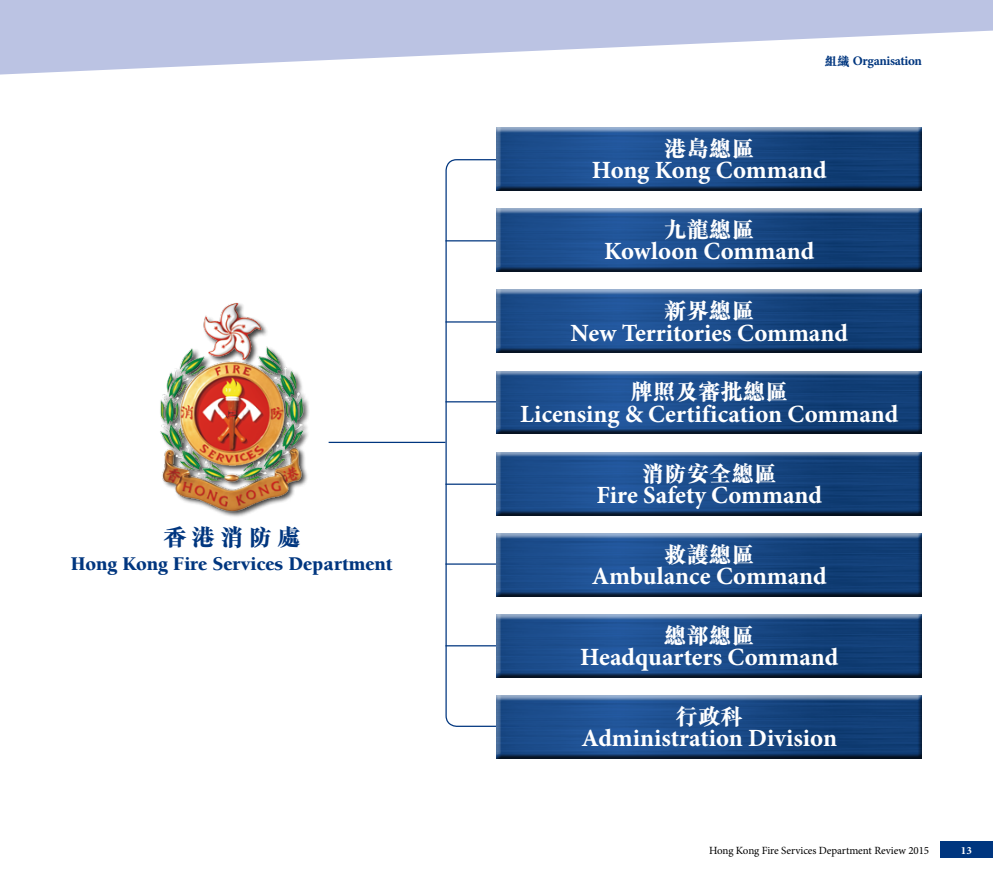
<style>
.page{position:relative;width:993px;height:886px;background:#fff}
.page>*{position:absolute;margin:0;border:0;box-sizing:border-box;transform-origin:0 0}
.t1{font:700 24.75px "Minion Pro";color:#fff}
.t2{font:800 23.75px "M Sung HK";letter-spacing:.2em;color:#00367f}
.t3{font:800 22.5px "M Sung HK";color:#fff}
.t4{font:900 20px "Berkeley Std";letter-spacing:-.005em;color:#00367f}
.t5{font:700 13.12px "Minion Pro";letter-spacing:-.025em;color:#00367f}
.t6{font:11px "Minion Pro";letter-spacing:-.005em;color:#000}
.t7{font:700 11px "Minion Pro";color:#fff}
.s1{font-family:"M Sung HK";font-weight:800;font-size:12.5px}
</style>
<div class="page">
<div style="left:939px;top:842px;width:53px;height:16px;background:#00367f"></div>
<svg style="left:444px;top:159px;width:51px;height:568px"></svg>
<hr style="left:328px;top:442px;width:117px;height:1px;background:#00367f">
<hr style="left:445px;top:401px;width:74px;height:1px;background:#00367f">
<hr style="left:445px;top:483px;width:74px;height:2px;background:#00367f">
<hr style="left:445px;top:240px;width:74px;height:1px;background:#00367f">
<hr style="left:445px;top:321px;width:74px;height:2px;background:#00367f">
<hr style="left:445px;top:563px;width:74px;height:2px;background:#00367f">
<hr style="left:445px;top:645px;width:74px;height:1px;background:#00367f">
<svg style="left:0;top:0;width:992px;height:75px;fill:#bbc3e3"></svg>
<div style="left:495px;top:127px;width:427px;height:65px;background:#000;opacity:.75"></div>
<div style="left:495px;top:208px;width:427px;height:65px;background:#000;opacity:.75"></div>
<div style="left:495px;top:289px;width:427px;height:65px;background:#000;opacity:.75"></div>
<div style="left:495px;top:371px;width:427px;height:64px;background:#000;opacity:.75"></div>
<div style="left:495px;top:452px;width:427px;height:64px;background:#000;opacity:.75"></div>
<div style="left:495px;top:533px;width:427px;height:64px;background:#000;opacity:.75"></div>
<div style="left:495px;top:614px;width:427px;height:64px;background:#000;opacity:.75"></div>
<div style="left:495px;top:695px;width:427px;height:64px;background:#000;opacity:.75"></div>
<img style="left:160px;top:302px;width:149px;height:215px">
<p class="t2" style="left:163px;top:525px;width:139px">香港消防處</p>
<p class="t4" style="left:71px;top:553px;width:323px">Hong Kong Fire Services Department</p>
<p class="t5" style="left:824px;top:53px;width:99px"><span class="s1">組織</span> Organisation</p>
<p class="t3" style="left:664px;top:137px;width:92px">港島總區</p>
<p class="t1" style="left:591px;top:156px;width:236px">Hong Kong Command</p>
<p class="t3" style="left:664px;top:219px;width:92px">九龍總區</p>
<p class="t1" style="left:604px;top:237px;width:212px">Kowloon Command</p>
<p class="t3" style="left:664px;top:300px;width:92px">新界總區</p>
<p class="t1" style="left:570px;top:318px;width:279px">New Territories Command</p>
<p class="t3" style="left:630px;top:381px;width:159px">牌照及審批總區</p>
<p class="t1" style="left:520px;top:399px;width:379px">Licensing &amp; Certification Command</p>
<p class="t3" style="left:641px;top:462px;width:136px">消防安全總區</p>
<p class="t1" style="left:596px;top:480px;width:227px">Fire Safety Command</p>
<p class="t3" style="left:664px;top:543px;width:92px">救護總區</p>
<p class="t1" style="left:591px;top:561px;width:236px">Ambulance Command</p>
<p class="t3" style="left:664px;top:624px;width:92px">總部總區</p>
<p class="t1" style="left:580px;top:642px;width:260px">Headquarters Command</p>
<p class="t3" style="left:675px;top:705px;width:69px">行政科</p>
<p class="t1" style="left:581px;top:723px;width:257px">Administration Division</p>
<p class="t6" style="left:708px;top:843px;width:222px">Hong Kong Fire Services Department Review 2015</p>
<p class="t7" style="left:960px;top:843px;width:12px">13</p>
</div>
